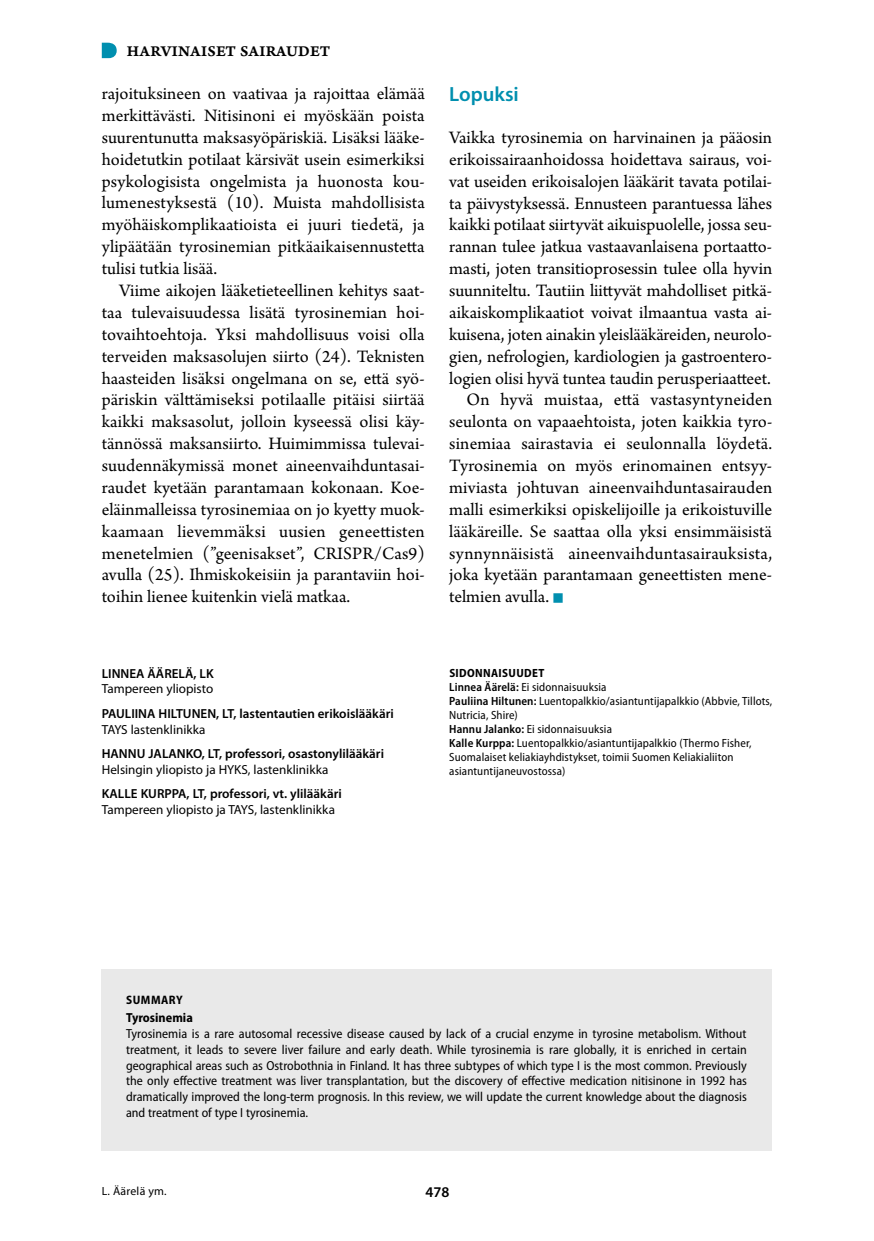
<style>
.page{position:relative;width:874px;height:1241px;background:#fff}
.page>*{position:absolute;margin:0;border:0;box-sizing:border-box;transform-origin:0 0}
.t1{font:42px "Arno Pro";color:#008faf}
.t2{font:600 20.65px "Myriad Pro";color:#008faf}
.t3{font:18.38px/21.9px "Arno Pro";color:#000;text-align:justify}
.t4{font:15.75px "Arno Pro Smbd Caption";letter-spacing:.015em;color:#000}
.t5{font:600 14.88px "Myriad Pro";color:#000}
.t6{font:semi-condensed 13.12px/15.8px "Myriad Pro";color:#000;text-align:justify}
.t7{font:600 13.12px "Myriad Pro";color:#000}
.t8{font:13.12px "Myriad Pro";color:#000}
.t9{font:700 semi-condensed 13.12px "Myriad Pro";color:#000}
.t10{font:700 semi-condensed 12.25px "Myriad Pro";letter-spacing:.04em;color:#000}
.t11{font:semi-condensed 11.9px/14px "Myriad Pro";letter-spacing:.01em;color:#000}
.t12{font:11.9px "Myriad Pro";letter-spacing:.02em;color:#000}
.s1{font-weight:700}
.s2{font-weight:600}
</style>
<div class="page">
<div style="left:102px;top:968px;width:669px;height:181px;background:#e9e9e9"></div>
<svg style="left:102px;top:43px;width:15px;height:15px"></svg>
<p class="t4" style="left:127px;top:41px;width:205px">HARVINAISET SAIRAUDET</p>
<p class="t3" style="left:102px;top:84px;width:324px">rajoituksineen on vaativaa ja rajoittaa elämää merkittävästi. Nitisinoni ei myöskään poista suurentunutta maksasyöpäriskiä. Lisäksi lääke&shy;hoidetutkin potilaat kärsivät usein esimerkiksi psykologisista ongelmista ja huonosta kou&shy;lumenestyksestä (10). Muista mahdollisista myöhäiskomplikaatioista ei juuri tiedetä, ja ylipäätään tyrosinemian pitkäaikaisennustetta tulisi tutkia lisää.</p>
<p class="t3" style="left:102px;top:280px;width:324px;text-indent:17px">Viime aikojen lääketieteellinen kehitys saat&shy;taa tulevaisuudessa lisätä tyrosinemian hoi&shy;tovaihtoehtoja. Yksi mahdollisuus voisi olla terveiden maksasolujen siirto (24). Teknisten haasteiden lisäksi ongelmana on se, että syö&shy;päriskin välttämiseksi potilaalle pitäisi siirtää kaikki maksasolut, jolloin kyseessä olisi käy&shy;tännössä maksansiirto. Huimimmissa tulevai&shy;suudennäkymissä monet aineenvaihduntasai&shy;raudet kyetään parantamaan kokonaan. Koe&shy;eläinmalleissa tyrosinemiaa on jo kyetty muok&shy;kaamaan lievemmäksi uusien geneettisten menetelmien (”geenisakset”, CRISPR/Cas9) avulla (25). Ihmiskokeisiin ja parantaviin hoi&shy;toihin lienee kuitenkin vielä matkaa.</p>
<p class="t2" style="left:449px;top:81px;width:71px">Lopuksi</p>
<p class="t3" style="left:449px;top:127px;width:324px">Vaikka tyrosinemia on harvinainen ja pääosin</p>
<p class="t3" style="left:449px;top:149px;width:324px">erikoissairaanhoidossa hoidettava sairaus, voi-</p>
<p class="t3" style="left:449px;top:171px;width:324px">vat useiden erikoisalojen lääkärit tavata potilai-</p>
<p class="t3" style="left:449px;top:193px;width:324px">ta päivystyksessä. Ennusteen parantuessa lähes</p>
<p class="t3" style="left:449px;top:215px;width:324px">kaikki potilaat siirtyvät aikuispuolelle, jossa seu-</p>
<p class="t3" style="left:449px;top:237px;width:324px">rannan tulee jatkua vastaavanlaisena portaatto-</p>
<p class="t3" style="left:449px;top:258px;width:324px">masti, joten transitioprosessin tulee olla hyvin</p>
<p class="t3" style="left:449px;top:280px;width:324px">suunniteltu. Tautiin liittyvät mahdolliset pitkä-</p>
<p class="t3" style="left:449px;top:302px;width:324px">aikaiskomplikaatiot voivat ilmaantua vasta ai-</p>
<p class="t3" style="left:449px;top:324px;width:324px">kuisena, joten ainakin yleislääkäreiden, neurolo-</p>
<p class="t3" style="left:449px;top:346px;width:324px">gien, nefrologien, kardiologien ja gastroentero-</p>
<p class="t3" style="left:449px;top:368px;width:323px">logien olisi hyvä tuntea taudin perusperiaatteet.</p>
<p class="t3" style="left:466px;top:390px;width:307px">On hyvä muistaa, että vastasyntyneiden</p>
<p class="t3" style="left:449px;top:412px;width:324px">seulonta on vapaaehtoista, joten kaikkia tyro-</p>
<p class="t3" style="left:449px;top:433px;width:324px">sinemiaa sairastavia ei seulonnalla löydetä.</p>
<p class="t3" style="left:449px;top:455px;width:324px">Tyrosinemia on myös erinomainen entsyy-</p>
<p class="t3" style="left:449px;top:477px;width:324px">miviasta johtuvan aineenvaihduntasairauden</p>
<p class="t3" style="left:449px;top:499px;width:324px">malli esimerkiksi opiskelijoille ja erikoistuville</p>
<p class="t3" style="left:449px;top:521px;width:324px">lääkäreille. Se saattaa olla yksi ensimmäisistä</p>
<p class="t3" style="left:449px;top:543px;width:324px">synnynnäisistä aineenvaihduntasairauksista,</p>
<p class="t3" style="left:449px;top:565px;width:324px">joka kyetään parantamaan geneettisten mene-</p>
<p class="t3" style="left:449px;top:586px;width:101px">telmien avulla.</p>
<h1 class="t1" style="left:551px;top:571px;width:15px">■</h1>
<p class="t7" style="left:102px;top:664px;width:113px">LINNEA ÄÄRELÄ, LK</p>
<p class="t8" style="left:102px;top:680px;width:113px">Tampereen yliopisto</p>
<p class="t7" style="left:102px;top:705px;width:293px">PAULIINA HILTUNEN, LT, lastentautien erikoislääkäri</p>
<p class="t8" style="left:102px;top:721px;width:105px">TAYS lastenklinikka</p>
<p class="t7" style="left:102px;top:745px;width:283px">HANNU JALANKO, LT, professori, osastonylilääkäri</p>
<p class="t8" style="left:102px;top:761px;width:228px">Helsingin yliopisto ja HYKS, lastenklinikka</p>
<p class="t7" style="left:102px;top:785px;width:241px">KALLE KURPPA, LT, professori, vt. ylilääkäri</p>
<p class="t8" style="left:102px;top:801px;width:234px">Tampereen yliopisto ja TAYS, lastenklinikka</p>
<p class="t11" style="left:449px;top:665px;width:324px"><span class="s1">SIDONNAISUUDET<br></span><span class="s2">Linnea Äärelä:</span> Ei sidonnaisuuksia<br><span class="s2">Pauliina Hiltunen:</span> Luentopalkkio/asiantuntijapalkkio (Abbvie, Tillots, Nutricia, Shire)<br><span class="s2">Hannu Jalanko:</span> Ei sidonnaisuuksia<br><span class="s2">Kalle Kurppa:</span> Luentopalkkio/asiantuntijapalkkio (Thermo Fisher, Suomalaiset keliakiayhdistykset, toimii Suomen Keliakialiiton asiantuntijaneuvostossa)</p>
<p class="t10" style="left:126px;top:992px;width:58px">SUMMARY</p>
<p class="t9" style="left:126px;top:1009px;width:68px">Tyrosinemia</p>
<p class="t6" style="left:126px;top:1025px;width:622px">Tyrosinemia is a rare autosomal recessive disease caused by lack of a crucial enzyme in tyrosine metabolism. Without treatment, it leads to severe liver failure and early death. While tyrosinemia is rare globally, it is enriched in certain geographical areas such as Ostrobothnia in Finland. It has three subtypes of which type I is the most common. Previously the only effective treatment was liver transplantation, but the discovery of effective medication nitisinone in 1992 has dramatically improved the long-term prognosis. In this review, we will update the current knowledge about the diagnosis and treatment of type I tyrosinemia.</p>
<p class="t12" style="left:102px;top:1183px;width:66px">L. Äärelä ym.</p>
<p class="t5" style="left:425px;top:1182px;width:25px">478</p>
</div>
